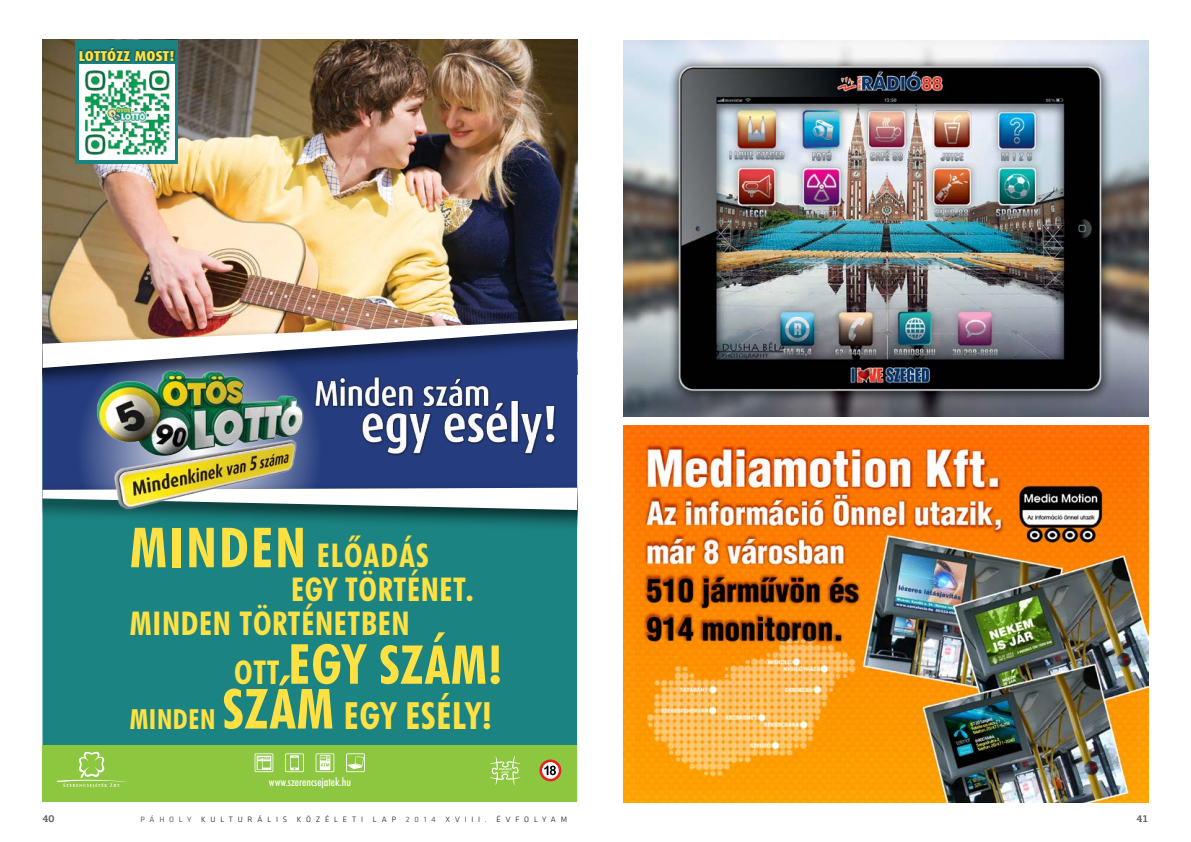
<style>
.page{position:relative;width:1191px;height:842px;background:#fff}
.page>*{position:absolute;margin:0;border:0;box-sizing:border-box;transform-origin:0 0}
.t1{font:700 53.6px "Futura Cn PFL";color:#ffe144}
.t2{font:700 37.6px "Futura Cn PFL";letter-spacing:.02em;color:#ffe144}
.t3{font:700 32.8px "Futura Cn PFL";letter-spacing:.02em;color:#ffe144}
.t4{font:700 32.8px "Futura Cn PFL";letter-spacing:.04em;color:#ffe144}
.t5{font:800 14.3px "Dax";letter-spacing:-.005em;color:#ffe144}
.t6{font:11.6px "Futura Md Cn PFL";color:#fff}
.t7{font:700 10px "PF Agora Slab Pro";color:#636466}
.t8{font:300 8px "Klavika";letter-spacing:.6em;color:#000}
.s1{font-size:55.3px}
.s2{font-size:32.8px}
.s3{font-size:27.8px}
.s4{font-weight:400;color:#636466}
</style>
<div class="page">
<img style="left:42px;top:40px;width:535px;height:273px">
<div style="left:42px;top:532px;width:535px;height:214px;background:#1b8483"></div>
<div style="left:42px;top:391px;width:535px;height:90px;background:#253c7e"></div>
<div style="left:42px;top:313px;width:535px;height:78px;background:#000;opacity:.69"></div>
<img style="left:42px;top:320px;width:535px;height:48px">
<div style="left:42px;top:481px;width:535px;height:51px;background:#000;opacity:.69"></div>
<svg style="left:42px;top:488px;width:535px;height:22px"></svg>
<img style="left:361px;top:363px;width:200px;height:113px">
<img style="left:51px;top:351px;width:310px;height:175px">
<div style="left:75px;top:40px;width:103px;height:123px;background:#1b8483"></div>
<div style="left:77px;top:45px;width:99px;height:19px;background:#000;opacity:.75"></div>
<img style="left:79px;top:65px;width:95px;height:95px">
<div style="left:42px;top:746px;width:535px;height:56px;background:#8dc63f"></div>
<svg style="left:56px;top:751px;width:71px;height:37px"></svg>
<svg style="left:490px;top:755px;width:30px;height:30px"></svg>
<svg style="left:539px;top:759px;width:22px;height:22px"></svg>
<svg style="left:542px;top:762px;width:17px;height:17px"></svg>
<svg style="left:544px;top:766px;width:12px;height:9px"></svg>
<svg style="left:315px;top:753px;width:19px;height:19px"></svg>
<svg style="left:285px;top:753px;width:19px;height:19px"></svg>
<svg style="left:255px;top:753px;width:18px;height:19px"></svg>
<svg style="left:346px;top:753px;width:19px;height:19px"></svg>
<img style="left:624px;top:40px;width:524px;height:377px">
<img style="left:624px;top:426px;width:524px;height:376px">
<h3 class="t5" style="left:79px;top:48px;width:97px">LOTTÓZZ MOST!</h3>
<h3 class="t4" style="left:130px;top:536px;width:300px"><span class="s1">MINDEN</span> ELŐADÁS</h3>
<h3 class="t3" style="left:291px;top:570px;width:184px">EGY TÖRTÉNET.</h3>
<h3 class="t3" style="left:130px;top:603px;width:281px">MINDEN TÖRTÉNETBEN</h3>
<h1 class="t1" style="left:234px;top:632px;width:270px"><span class="s2">OTT</span> <span class="s1">EGY</span> SZÁM!</h1>
<h2 class="t2" style="left:130px;top:692px;width:364px"><span class="s3">MINDEN</span> <span class="s1">SZÁM</span> EGY ESÉLY!</h2>
<h3 class="t6" style="left:269px;top:775px;width:84px">www.szerencsejatek.hu</h3>
<p class="t7" style="left:43px;top:812px;width:13px">40</p>
<p class="t8" style="left:140px;top:815px;width:364px"><span class="s4">PÁHOLY</span> KULTURÁLIS KÖZÉLETI LAP <span class="s4">2014</span> XVIII. ÉV</p>
<p class="t8" style="left:515px;top:815px;width:53px">FOLYAM</p>
<p class="t7" style="left:1136px;top:812px;width:13px">41</p>
</div>
